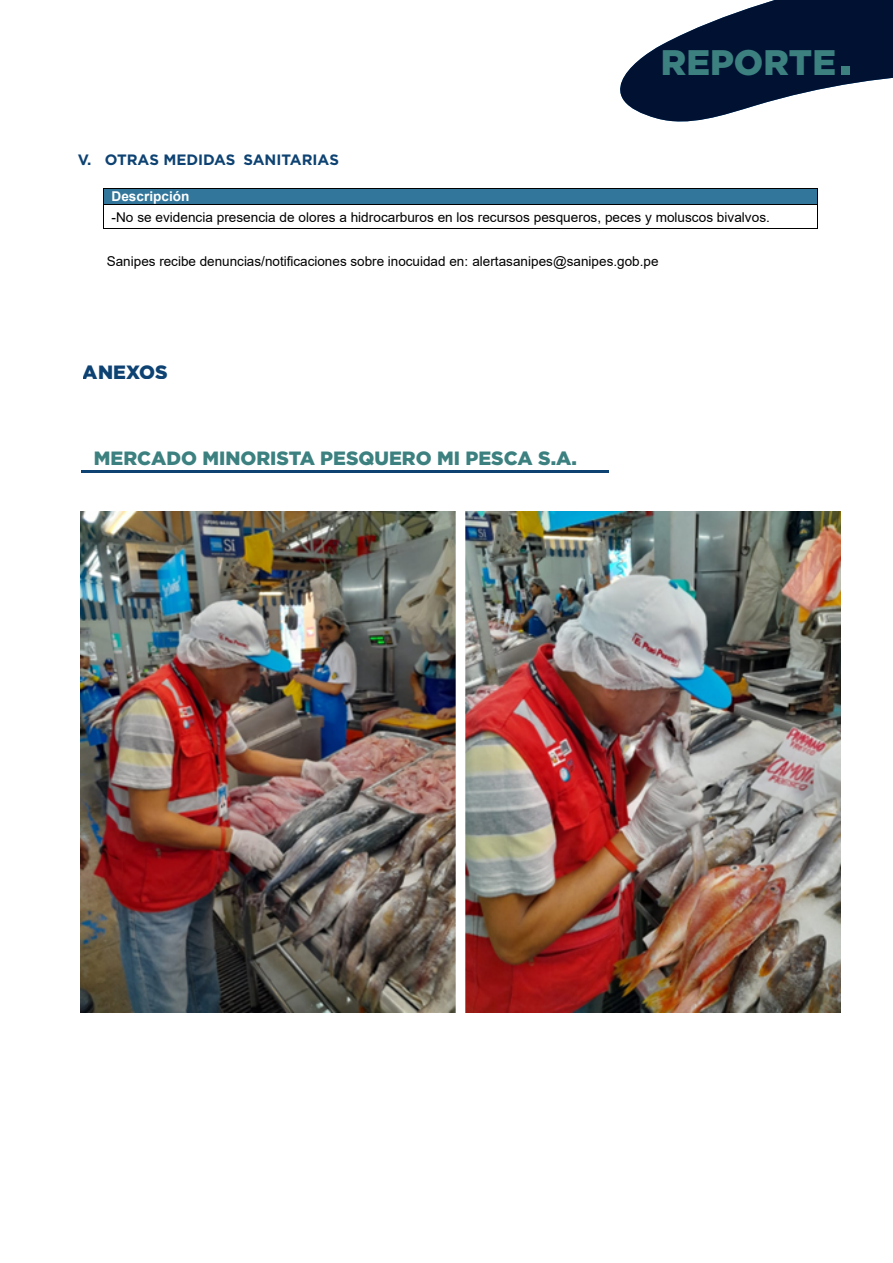
<style>
.page{position:relative;width:893px;height:1263px;background:#fff}
.page>*{position:absolute;margin:0;border:0;box-sizing:border-box;transform-origin:0 0}
.t1{font:900 35.55px "Gotham";color:#3c8080}
.t2{font:900 19.2px "Gotham";color:#3c8080}
.t3{font:900 19.2px "Gotham";color:#0d4272}
.t4{font:700 15px "Gotham";color:#0d4272}
.t5{font:13.5px "Arial";color:#000}
.t6{font:700 13.5px "Arial";color:#fff}
</style>
<div class="page">
<svg style="left:620px;top:0;width:273px;height:122px"></svg>
<div style="left:842px;top:67px;width:8px;height:8px;background:#3c8080"></div>
<div style="left:104px;top:189px;width:713px;height:15px;background:#32769b"></div>
<hr style="left:104px;top:188px;width:713px;height:1px;background:#000">
<hr style="left:104px;top:204px;width:713px;height:1px;background:#000">
<svg style="left:103px;top:188px;width:1px;height:41px"></svg>
<hr style="left:104px;top:229px;width:713px;height:1px;background:#000">
<svg style="left:817px;top:188px;width:1px;height:41px"></svg>
<img style="left:81px;top:511px;width:759px;height:501px">
<hr style="left:81px;top:471px;width:527px;height:2px;background:#0d4272">
<h1 class="t1" style="left:661px;top:42px;width:177px">REPORTE</h1>
<p class="t4" style="left:78px;top:151px;width:263px">V. OTRAS MEDIDAS SANITARIAS</p>
<p class="t6" style="left:112px;top:187px;width:79px">Descripción</p>
<p class="t5" style="left:112px;top:208px;width:660px">-No se evidencia presencia de olores a hidrocarburos en los recursos pesqueros, peces y moluscos bivalvos.</p>
<p class="t5" style="left:107px;top:252px;width:553px">Sanipes recibe denuncias/notificaciones sobre inocuidad en: alertasanipes@sanipes.gob.pe</p>
<h2 class="t3" style="left:83px;top:361px;width:86px">ANEXOS</h2>
<h2 class="t2" style="left:94px;top:447px;width:485px">MERCADO MINORISTA PESQUERO MI PESCA S.A.</h2>
</div>
